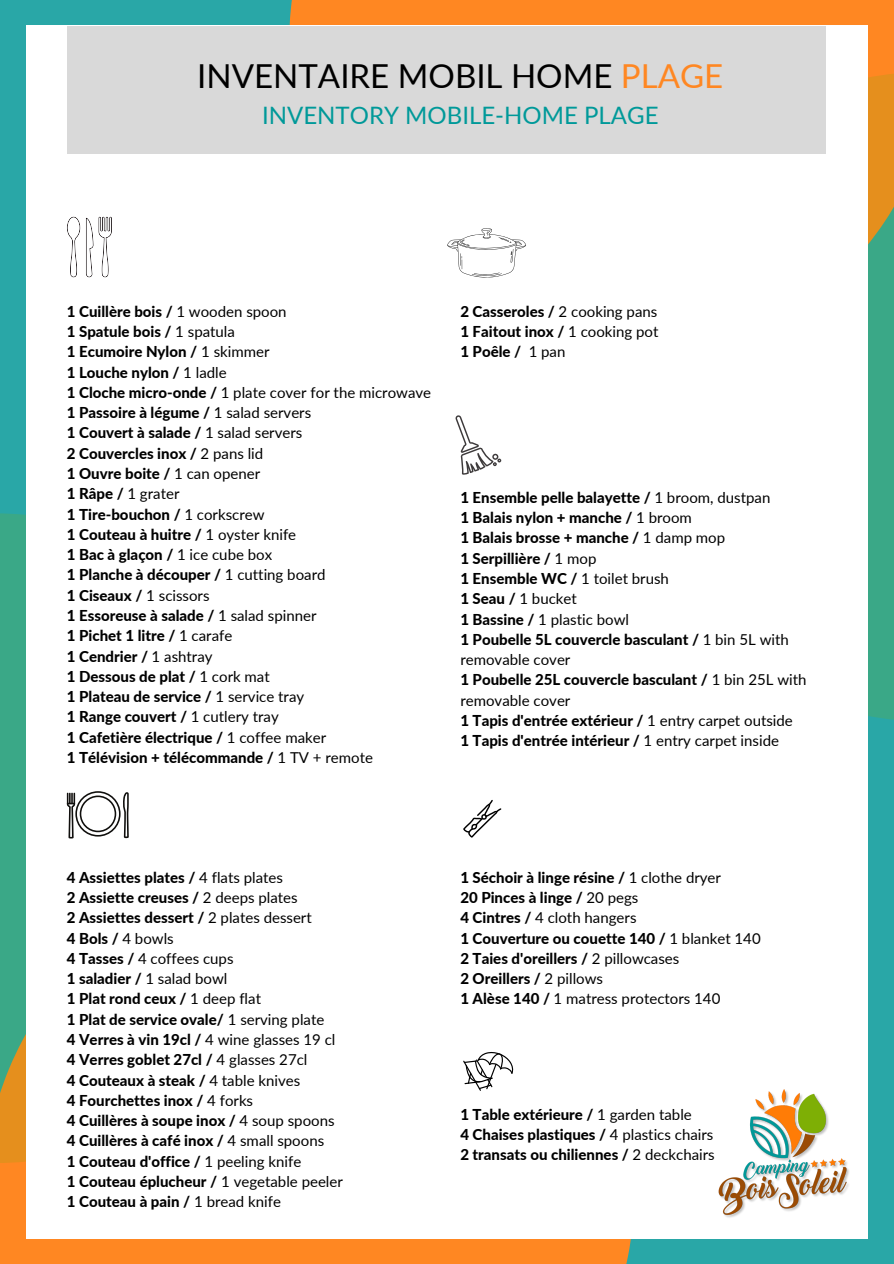
<style>
.page{position:relative;width:894px;height:1264px;background:#fff}
.page>*{position:absolute;margin:0;border:0;box-sizing:border-box;transform-origin:0 0}
.t1{font:33px "Lato";color:#000}
.t2{font:24px "Lato";color:#099}
.t3{font:800 15px/20.2px "Lato";color:#000}
.s1{color:#ff8722}
.s2{font-weight:400}
</style>
<div class="page">
<div style="left:0;top:0;width:893px;height:1263px;background:#29a7a7"></div>
<div style="left:289px;top:0;width:604px;height:366px;background:#ff8722"></div>
<div style="left:0;top:868px;width:634px;height:395px;background:#ff8722"></div>
<svg style="left:0;top:513px;width:26px;height:650px;background:#54a476"></svg>
<svg style="left:867px;top:72px;width:26px;height:649px;background:#6fa978"></svg>
<div style="left:26px;top:26px;width:841px;height:1212px;background:#fff"></div>
<img style="left:702px;top:1089px;width:162px;height:150px">
<div style="left:67px;top:26px;width:758px;height:128px;background:#d9d9d9"></div>
<svg style="left:67px;top:217px;width:13px;height:60px"></svg>
<svg style="left:86px;top:217px;width:26px;height:60px"></svg>
<svg style="left:67px;top:791px;width:62px;height:47px"></svg>
<svg style="left:447px;top:228px;width:79px;height:50px"></svg>
<svg style="left:463px;top:1052px;width:50px;height:38px"></svg>
<svg style="left:463px;top:799px;width:38px;height:38px"></svg>
<svg style="left:455px;top:415px;width:46px;height:59px"></svg>
<h1 class="t1" style="left:197px;top:55px;width:527px">INVENTAIRE MOBIL HOME <span class="s1">PLAGE</span></h1>
<h2 class="t2" style="left:262px;top:100px;width:398px">INVENTORY MOBILE-HOME PLAGE</h2>
<p class="t3" style="left:67px;top:301px;width:366px">1 Cuillère bois / <span class="s2">1 wooden spoon<br></span>1 Spatule bois / <span class="s2">1 spatula<br></span>1 Ecumoire Nylon / <span class="s2">1 skimmer<br></span>1 Louche nylon / <span class="s2">1 ladle<br></span>1 Cloche micro-onde / <span class="s2">1 plate cover for the microwave<br></span>1 Passoire à légume / <span class="s2">1 salad servers<br></span>1 Couvert à salade / <span class="s2">1 salad servers<br></span>2 Couvercles inox / <span class="s2">2 pans lid<br></span>1 Ouvre boite / <span class="s2">1 can opener<br></span>1 Râpe / <span class="s2">1 grater<br></span>1 Tire-bouchon / <span class="s2">1 corkscrew<br></span>1 Couteau à huitre / <span class="s2">1 oyster knife<br></span>1 Bac à glaçon / <span class="s2">1 ice cube box<br></span>1 Planche à découper / <span class="s2">1 cutting board<br></span>1 Ciseaux / <span class="s2">1 scissors<br></span>1 Essoreuse à salade / <span class="s2">1 salad spinner<br></span>1 Pichet 1 litre / <span class="s2">1 carafe<br></span>1 Cendrier / <span class="s2">1 ashtray<br></span>1 Dessous de plat / <span class="s2">1 cork mat<br></span>1 Plateau de service / <span class="s2">1 service tray<br></span>1 Range couvert / <span class="s2">1 cutlery tray<br></span>1 Cafetière électrique / <span class="s2">1 coffee maker<br></span>1 Télévision + télécommande / <span class="s2">1 TV + remote</span></p>
<p class="t3" style="left:460px;top:301px;width:199px;text-align:justify">2 Casseroles / <span class="s2">2 cooking pans </span>1 Faitout inox / <span class="s2">1 cooking pot </span>1 Poêle / <span class="s2">1 pan</span></p>
<p class="t3" style="left:460px;top:487px;width:347px">1 Ensemble pelle balayette / <span class="s2">1 broom, dustpan<br></span>1 Balais nylon + manche / <span class="s2">1 broom<br></span>1 Balais brosse + manche / <span class="s2">1 damp mop<br></span>1 Serpillière / <span class="s2">1 mop<br></span>1 Ensemble WC / <span class="s2">1 toilet brush<br></span>1 Seau / <span class="s2">1 bucket<br></span>1 Bassine / <span class="s2">1 plastic bowl<br></span>1 Poubelle 5L couvercle basculant / <span class="s2">1 bin 5L with removable cover<br></span>1 Poubelle 25L couvercle basculant / <span class="s2">1 bin 25L with removable cover<br></span>1 Tapis d'entrée extérieur / <span class="s2">1 entry carpet outside<br></span>1 Tapis d'entrée intérieur / <span class="s2">1 entry carpet inside</span></p>
<p class="t3" style="left:67px;top:866px;width:277px">4 Assiettes plates / <span class="s2">4 flats plates<br></span>2 Assiette creuses / <span class="s2">2 deeps plates<br></span>2 Assiettes dessert / <span class="s2">2 plates dessert<br></span>4 Bols / <span class="s2">4 bowls<br></span>4 Tasses / <span class="s2">4 coffees cups<br></span>1 saladier / <span class="s2">1 salad bowl<br></span>1 Plat rond ceux / <span class="s2">1 deep flat<br></span>1 Plat de service ovale/ <span class="s2">1 serving plate<br></span>4 Verres à vin 19cl / <span class="s2">4 wine glasses 19 cl<br></span>4 Verres goblet 27cl / <span class="s2">4 glasses 27cl<br></span>4 Couteaux à steak / <span class="s2">4 table knives<br></span>4 Fourchettes inox / <span class="s2">4 forks<br></span>4 Cuillères à soupe inox / <span class="s2">4 soup spoons<br></span>4 Cuillères à café inox / <span class="s2">4 small spoons<br></span>1 Couteau d'office / <span class="s2">1 peeling knife<br></span>1 Couteau éplucheur / <span class="s2">1 vegetable peeler<br></span>1 Couteau à pain / <span class="s2">1 bread knife</span></p>
<p class="t3" style="left:460px;top:866px;width:302px">1 Séchoir à linge résine / <span class="s2">1 clothe dryer<br></span>20 Pinces à linge / <span class="s2">20 pegs<br></span>4 Cintres / <span class="s2">4 cloth hangers<br></span>1 Couverture ou couette 140 / <span class="s2">1 blanket 140<br></span>2 Taies d'oreillers / <span class="s2">2 pillowcases<br></span>2 Oreillers / <span class="s2">2 pillows<br></span>1 Alèse 140 / <span class="s2">1 matress protectors 140</span></p>
<p class="t3" style="left:460px;top:1103px;width:256px">1 Table extérieure / <span class="s2">1 garden table<br></span>4 Chaises plastiques / <span class="s2">4 plastics chairs<br></span>2 transats ou chiliennes / <span class="s2">2 deckchairs</span></p>
</div>
